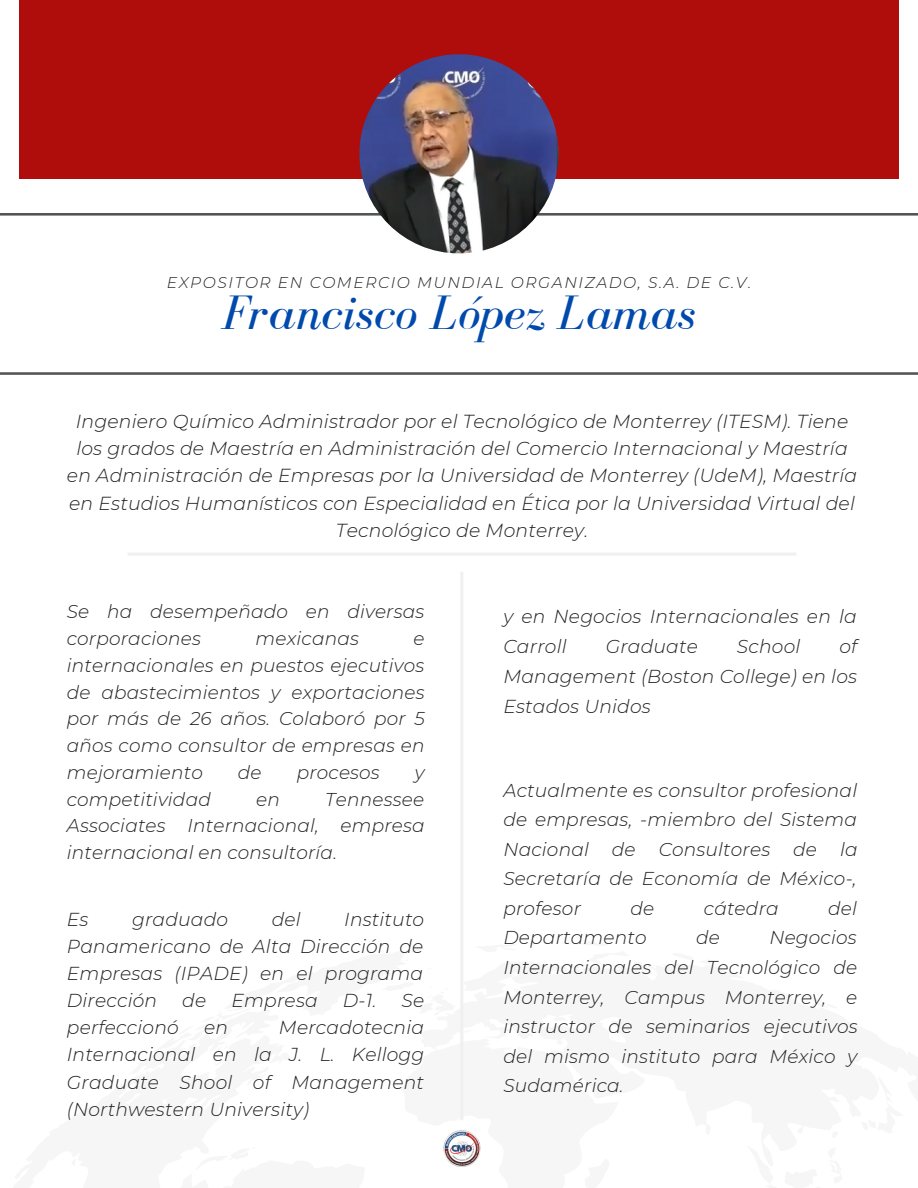
<style>
.page{position:relative;width:918px;height:1188px;background:#fff}
.page>*{position:absolute;margin:0;border:0;box-sizing:border-box;transform-origin:0 0}
.t1{font:italic 49.8px "Bodoni FLF";color:#004aad}
.t2{font:italic 300 18.9px/27.3px "Montserrat";letter-spacing:.01em;color:#222;text-align:center}
.t3{font:italic 300 18.75px/27px "Montserrat";letter-spacing:.01em;color:#222;text-align:justify}
.t4{font:italic 300 18.6px/29.5px "Montserrat";letter-spacing:.01em;color:#222;text-align:justify}
.t5{font:italic 300 15.6px "Montserrat";letter-spacing:.1em;color:#222}
</style>
<div class="page">
<svg style="left:0;top:213px;width:918px;height:162px"></svg>
<div style="left:19px;top:0;width:880px;height:179px;background:#af0c0c"></div>
<img style="left:359px;top:54px;width:200px;height:199px;border-radius:50%">
<hr style="left:460px;top:572px;width:3px;height:548px;background:#eff0f2">
<hr style="left:128px;top:553px;width:668px;height:3px;background:#eff0f2">
<img style="left:443px;top:1130px;width:38px;height:37px;border-radius:50%">
<p class="t5" style="left:167px;top:273px;width:586px">EXPOSITOR EN COMERCIO MUNDIAL ORGANIZADO, S.A. DE C.V.</p>
<p class="t1" style="left:222px;top:285px;width:475px">Francisco López Lamas</p>
<p class="t2" style="left:67px;top:407px;width:792px">Ingeniero Químico Administrador por el Tecnológico de Monterrey (ITESM). Tiene los grados de Maestría en Administración del Comercio Internacional y Maestría en Administración de Empresas por la Universidad de Monterrey (UdeM), Maestría en Estudios Humanísticos con Especialidad en Ética por la Universidad Virtual del Tecnológico de Monterrey.</p>
<p class="t4" style="left:67px;top:598px;width:359px;line-height:26.8px">Se ha desempeñado en diversas corporaciones</p>
<p class="t4" style="left:256px;top:624px;width:105px">mexicanas</p>
<p class="t4" style="left:67px;top:625px;width:359px;line-height:26.8px;text-indent:347px">e internacionales en puestos ejecutivos de abastecimientos y exportaciones por más de 26 años. Colaboró por 5 años como consultor de empresas en mejoramiento</p>
<p class="t4" style="left:238px;top:757px;width:25px">de</p>
<p class="t4" style="left:297px;top:757px;width:85px">procesos</p>
<p class="t4" style="left:415px;top:757px;width:11px">y</p>
<p class="t4" style="left:67px;top:784px;width:146px">competitividad</p>
<p class="t4" style="left:256px;top:784px;width:25px">en</p>
<p class="t4" style="left:67px;top:786px;width:359px;line-height:26.8px;text-indent:258px">Tennessee Associates Internacional, empresa internacional en consultoría.</p>
<p class="t3" style="left:67px;top:906px;width:23px">Es</p>
<p class="t3" style="left:132px;top:906px;width:98px">graduado</p>
<p class="t3" style="left:272px;top:906px;width:31px">del</p>
<p class="t3" style="left:67px;top:906px;width:359px;text-indent:277px">Instituto Panamericano de Alta Dirección de Empresas (IPADE) en el programa Dirección</p>
<p class="t3" style="left:182px;top:987px;width:26px">de</p>
<p class="t3" style="left:231px;top:987px;width:88px">Empresa</p>
<p class="t3" style="left:343px;top:987px;width:35px">D-1.</p>
<p class="t3" style="left:402px;top:987px;width:24px">Se</p>
<p class="t3" style="left:67px;top:1014px;width:113px">perfeccionó</p>
<p class="t3" style="left:204px;top:1014px;width:25px">en</p>
<p class="t3" style="left:67px;top:1014px;width:359px;text-indent:212px">Mercadotecnia Internacional en la J. L. Kellogg Graduate Shool of Management (Northwestern University)</p>
<p class="t3" style="left:503px;top:602px;width:355px;line-height:29.8px">y en Negocios Internacionales en la<br>Carroll</p>
<p class="t3" style="left:503px;top:631px;width:355px;line-height:29.8px;text-indent:336px">of Management (Boston College) en los Estados Unidos</p>
<p class="t3" style="left:606px;top:633px;width:94px">Graduate</p>
<p class="t3" style="left:737px;top:633px;width:65px">School</p>
<p class="t4" style="left:503px;top:775px;width:356px">Actualmente es consultor profesional de empresas, -miembro del Sistema Nacional de Consultores de la Secretaría de Economía de México-, profesor</p>
<p class="t4" style="left:631px;top:893px;width:25px">de</p>
<p class="t4" style="left:704px;top:893px;width:76px">cátedra</p>
<p class="t4" style="left:828px;top:893px;width:30px">del</p>
<p class="t4" style="left:503px;top:923px;width:145px">Departamento</p>
<p class="t4" style="left:696px;top:923px;width:25px">de</p>
<p class="t4" style="left:503px;top:923px;width:356px;text-indent:266px">Negocios Internacionales del Tecnológico de Monterrey, Campus Monterrey, e instructor de seminarios ejecutivos del mismo instituto para México y Sudamérica.</p>
</div>
